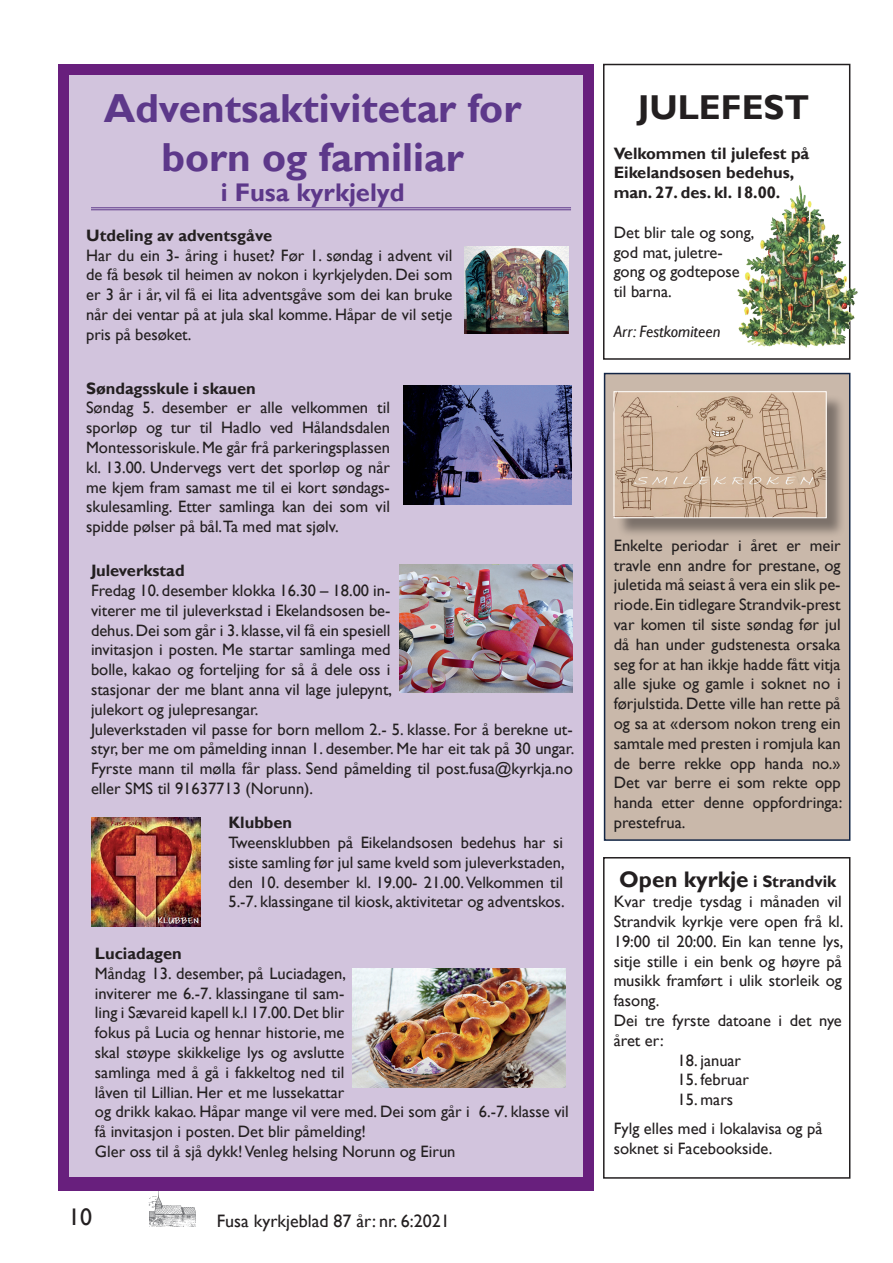
<style>
.page{position:relative;width:893px;height:1263px;background:#fff}
.page>*{position:absolute;margin:0;border:0;box-sizing:border-box;transform-origin:0 0}
.t1{font:700 40.5px/48.6px "Gill Sans";color:#5d388a;text-align:center}
.t2{font:700 34.5px "Gill Sans";color:#231f20}
.t3{font:700 25.5px "Gill Sans";color:#5d388a}
.t4{font:24px "Gill Sans";color:#231f20}
.t5{font:700 22.5px "Gill Sans";color:#231f20}
.t6{font:18px "Gill Sans";color:#231f20}
.t7{font:16.5px/19.8px "Gill Sans";color:#231f20}
.t8{font:700 16.5px/19.8px "Gill Sans";color:#231f20}
.t9{font:italic 16.5px "Gill Sans";color:#231f20}
.s1{font-size:16.5px}
</style>
<div class="page">
<img style="left:149px;top:1191px;width:47px;height:36px">
<div style="left:603px;top:64px;width:247px;height:296px;border:2px solid #231f20"></div>
<div style="left:603px;top:857px;width:247px;height:322px;border:2px solid #231f20"></div>
<div style="left:58px;top:64px;width:535px;height:1127px;background:#681f7d"></div>
<div style="left:70px;top:75px;width:513px;height:1101px;background:#d2c4dd"></div>
<div style="left:604px;top:373px;width:246px;height:468px;background:#c9b8aa;border:2px solid #132646"></div>
<div style="left:617px;top:394px;width:229px;height:144px;background:#231f20;opacity:.46"></div>
<img style="left:616px;top:393px;width:208px;height:123px">
<div style="left:614px;top:391px;width:212px;height:127px;border:1px solid #fff"></div>
<img style="left:465px;top:247px;width:104px;height:87px">
<img style="left:91px;top:817px;width:110px;height:109px">
<img style="left:404px;top:385px;width:167px;height:120px">
<img style="left:399px;top:565px;width:174px;height:127px">
<img style="left:353px;top:968px;width:213px;height:120px">
<hr style="left:91px;top:207px;width:480px;height:1px;background:#5d388a">
<hr style="left:91px;top:209px;width:480px;height:1px;background:#5d388a">
<img style="left:737px;top:183px;width:121px;height:169px">
<h1 class="t1" style="left:104px;top:85px;width:419px">Adventsaktivitetar for born og familiar</h1>
<h3 class="t3" style="left:221px;top:177px;width:185px">i Fusa kyrkjelyd</h3>
<p class="t8" style="left:86px;top:226px;width:188px">Utdeling av adventsgåve</p>
<p class="t7" style="left:86px;top:245px;width:368px;text-align:justify">Har du ein 3- åring i huset? Før 1. søndag i advent vil de få besøk til heimen av nokon i kyrkjelyden. Dei som er 3 år i år, vil få ei lita adventsgåve som dei kan bruke når dei ventar på at jula skal komme. Håpar de vil setje pris på besøket.</p>
<p class="t8" style="left:86px;top:378px;width:171px">Søndagsskule i skauen</p>
<p class="t7" style="left:86px;top:398px;width:305px;text-align:justify">Søndag 5. desember er alle velkommen til sporløp og tur til Hadlo ved Hålandsdalen Montessoriskule. Me går frå parkeringsplassen kl. 13.00. Undervegs vert det sporløp og når me kjem fram samast me til ei kort søndags&shy;skulesamling. Etter samlinga kan dei som vil spidde pølser på bål.Ta med mat sjølv.</p>
<p class="t8" style="left:91px;top:561px;width:95px">Juleverkstad</p>
<p class="t7" style="left:91px;top:581px;width:485px">Fredag 10. desember klokka 16.30 – 18.00 in-<br>viterer me til juleverkstad i Ekelandsosen be-<br>dehus. Dei som går i 3. klasse, vil få ein spesiell<br>invitasjon i posten. Me startar samlinga med<br>bolle, kakao og forteljing for så å dele oss i<br>stasjonar der me blant anna vil lage julepynt,<br>julekort og julepresangar.<br>Juleverkstaden vil passe for born mellom 2.- 5. klasse. For å berekne ut&shy;styr, ber me om påmelding innan 1. desember. Me har eit tak på 30 ungar.<br>Fyrste mann til mølla får plass. Send påmelding til post.fusa@kyrkja.no eller SMS til 91637713 (Norunn).</p>
<p class="t8" style="left:228px;top:813px;width:65px">Klubben</p>
<p class="t7" style="left:228px;top:833px;width:338px;text-align:justify">Tweensklubben på Eikelandsosen bedehus har si siste samling før jul same kveld som juleverkstaden, den 10. desember kl. 19.00- 21.00. Velkommen til 5.-7. klassingane til kiosk, aktivitetar og adventskos.</p>
<p class="t8" style="left:95px;top:944px;width:88px">Luciadagen</p>
<p class="t7" style="left:95px;top:964px;width:475px">Måndag 13. desember, på Luciadagen,<br>inviterer me 6.-7. klassingane til sam-<br>ling i Sævareid kapell k.l 17.00. Det blir<br>fokus på Lucia og hennar historie, me<br>skal støype skikkelige lys og avslutte<br>samlinga med å gå i fakkeltog ned til<br>låven til Lillian. Her et me lussekattar<br>og drikk kakao. Håpar mange vil vere med. Dei som går i 6.-7. klasse vil få invitasjon i posten. Det blir påmelding!<br>Gler oss til å sjå dykk! Venleg helsing Norunn og Eirun</p>
<h3 class="t4" style="left:68px;top:1203px;width:25px">10</h3>
<p class="t6" style="left:217px;top:1210px;width:234px">Fusa kyrkjeblad 87 år: nr. 6:2021</p>
<h2 class="t2" style="left:638px;top:87px;width:173px">JULEFEST</h2>
<p class="t8" style="left:614px;top:144px;width:197px">Velkommen til julefest på<br>Eikelandsosen bedehus, man. 27. des. kl. 18.00.</p>
<p class="t7" style="left:614px;top:223px;width:142px">Det blir tale og song, god mat, juletre&shy;gong og godtepose til barna.</p>
<p class="t9" style="left:614px;top:322px;width:108px">Arr: Festkomiteen</p>
<p class="t7" style="left:614px;top:536px;width:230px;text-align:justify">Enkelte periodar i året er meir travle enn andre for prestane, og juletida må seiast å vera ein slik pe&shy;riode. Ein tidlegare Strandvik-prest var komen til siste søndag før jul då han under gudstenesta orsaka seg for at han ikkje hadde fått vitja alle sjuke og gamle i soknet no i førjulstida. Dette ville han rette på og sa at «dersom nokon treng ein samtale med presten i romjula kan de berre rekke opp handa no.» Det var berre ei som rekte opp handa etter denne oppfordringa: prestefrua.</p>
<h3 class="t5" style="left:619px;top:866px;width:219px">Open kyrkje <span class="s1">i Strandvik</span></h3>
<p class="t7" style="left:614px;top:892px;width:231px">Kvar tredje tysdag i månaden vil<br>Strandvik kyrkje vere open frå kl.<br>19:00 til 20:00. Ein kan tenne lys, sitje stille i ein benk og høyre på musikk framført i ulik storleik og fasong.<br>Dei tre fyrste datoane i det nye året er:</p>
<p class="t7" style="left:677px;top:1050px;width:65px">18. januar</p>
<p class="t7" style="left:677px;top:1070px;width:73px">15. februar</p>
<p class="t7" style="left:614px;top:1085px;width:210px;line-height:28.8px;text-indent:64px">15. mars<br>Fylg elles med i lokalavisa og på</p>
<p class="t7" style="left:614px;top:1138px;width:160px">soknet si Facebookside.</p>
</div>
